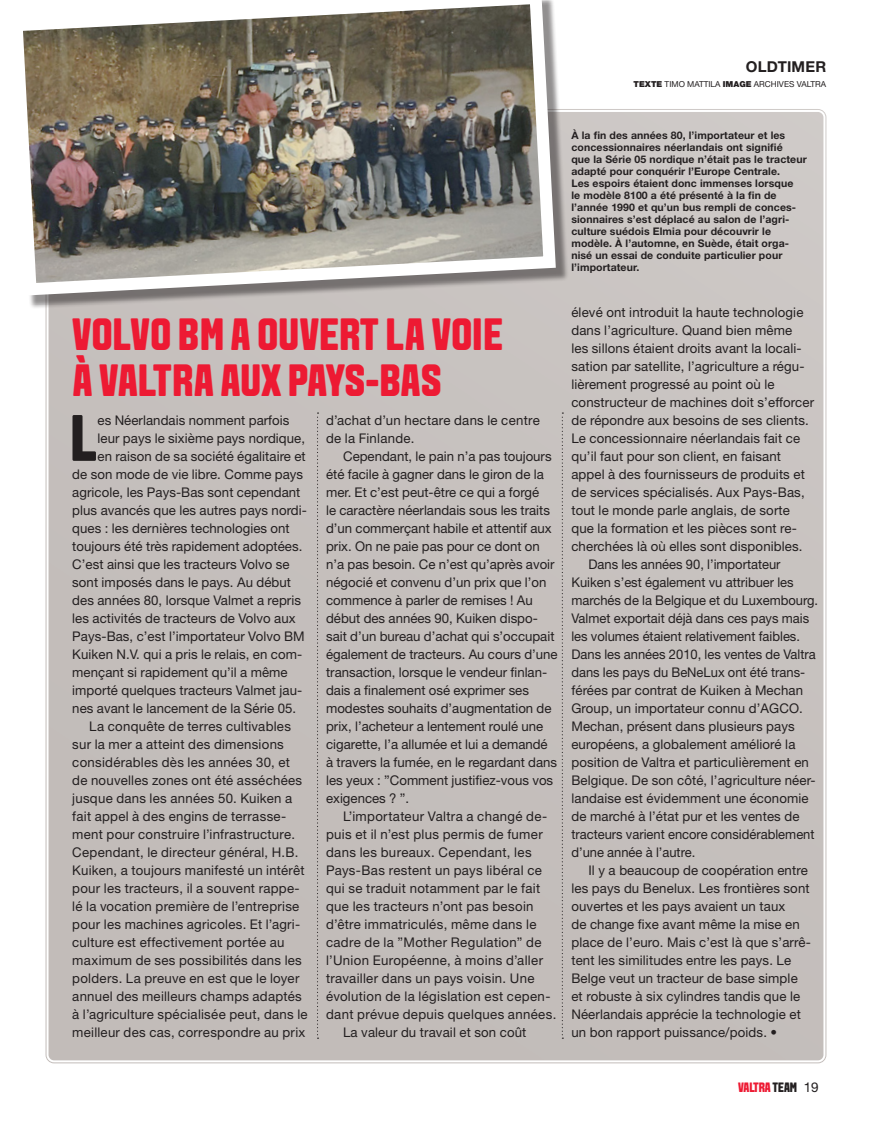
<style>
.page{position:relative;width:872px;height:1127px;background:#fff}
.page>*{position:absolute;margin:0;border:0;box-sizing:border-box;transform-origin:0 0}
.t1{font:700 65.4px "VALTRA Aveny T 2020 Extra";color:#231f20}
.t2{font:700 45px/46.5px "VALTRA Aveny T 2020 Extra";letter-spacing:.01em;color:#ed1a33}
.t3{font:700 15px "Helvetica Neue LT Std";letter-spacing:.01em;color:#231f20}
.t4{font:700 13.5px "VALTRA Aveny T 2020 Extra";letter-spacing:-.01em;color:#ed1a33}
.t5{font:13.35px/18px "Helvetica Neue LT Std";letter-spacing:.01em;color:#231f20}
.t6{font:700 10.5px/12px "Helvetica Neue LT Std";letter-spacing:.01em;color:#231f20}
.t7{font:8.25px "Helvetica Neue LT Std";color:#231f20}
.s1{font-weight:900}
.s2{color:#231f20}
.s3{font-family:"Helvetica Neue LT Std";font-weight:400;color:#231f20}
</style>
<div class="page">
<div style="left:46px;top:109px;width:780px;height:954px;background:#c2bcb9;border-radius:9px"></div>
<svg style="left:317px;top:412px;width:1px;height:627px"></svg>
<svg style="left:562px;top:412px;width:1px;height:627px"></svg>
<div style="left:15px;top:0;width:554px;height:309px;background:#231f20;opacity:.5"></div>
<img style="left:15px;top:0;width:547px;height:302px">
<p class="t3" style="left:746px;top:57px;width:82px">OLDTIMER</p>
<p class="t7" style="left:633px;top:79px;width:194px"><span class="s1">TEXTE</span> TIMO MATTILA <span class="s1">IMAGE</span> ARCHIVES VALTRA</p>
<h2 class="t2" style="left:72px;top:310px;width:432px">VOLVO BM A OUVERT LA VOIE<br>À VALTRA AUX PAYS-BAS</h2>
<h1 class="t1" style="left:70px;top:395px;width:28px">L</h1>
<p class="t5" style="left:97px;top:411px;width:193px">es Néerlandais nomment parfois</p>
<p class="t5" style="left:326px;top:411px;width:215px">d’achat d’un hectare dans le centre de la Finlande.</p>
<p class="t5" style="left:326px;top:447px;width:233px;text-indent:17px">Cependant, le pain n’a pas toujours été facile à gagner dans le giron de la mer. Et c’est peut-être ce qui a forgé<br>le caractère néerlandais sous les traits d’un commerçant habile et attentif aux prix. On ne paie pas pour ce dont on n’a pas besoin. Ce n’est qu’après avoir négocié et convenu d’un prix que l’on commence à parler de remises ! Au début des années 90, Kuiken dispo&shy;sait d’un bureau d’achat qui s’occupait également de tracteurs. Au cours d’une transaction, lorsque le vendeur finlan&shy;dais a finalement osé exprimer ses modestes souhaits d’augmentation de prix, l’acheteur a lentement roulé une cigarette, l’a allumée et lui a demandé à travers la fumée, en le regardant dans les yeux : ”Comment justifiez-vous vos exigences ? ”.</p>
<p class="t5" style="left:343px;top:807px;width:205px">L’importateur Valtra a changé de-</p>
<p class="t5" style="left:326px;top:825px;width:218px">puis et il n’est plus permis de fumer</p>
<p class="t5" style="left:326px;top:843px;width:207px">dans les bureaux. Cependant, les</p>
<p class="t5" style="left:326px;top:861px;width:217px">Pays-Bas restent un pays libéral ce</p>
<p class="t5" style="left:326px;top:879px;width:216px">qui se traduit notamment par le fait</p>
<p class="t5" style="left:326px;top:897px;width:209px">que les tracteurs n’ont pas besoin</p>
<p class="t5" style="left:326px;top:915px;width:212px">d’être immatriculés, même dans le</p>
<p class="t5" style="left:326px;top:933px;width:217px">cadre de la ”Mother Regulation” de</p>
<p class="t5" style="left:326px;top:951px;width:218px">l’Union Européenne, à moins d’aller</p>
<p class="t5" style="left:326px;top:969px;width:210px">travailler dans un pays voisin. Une</p>
<p class="t5" style="left:326px;top:987px;width:226px">évolution de la législation est cepen-</p>
<p class="t5" style="left:326px;top:1005px;width:232px">dant prévue depuis quelques années.</p>
<p class="t5" style="left:343px;top:1023px;width:185px">La valeur du travail et son coût</p>
<p class="t5" style="left:97px;top:429px;width:209px">leur pays le sixième pays nordique,</p>
<p class="t5" style="left:97px;top:447px;width:210px">en raison de sa société égalitaire et</p>
<p class="t5" style="left:72px;top:465px;width:232px">de son mode de vie libre. Comme pays</p>
<p class="t5" style="left:72px;top:483px;width:230px">agricole, les Pays-Bas sont cependant</p>
<p class="t5" style="left:72px;top:501px;width:233px">plus avancés que les autres pays nordi--</p>
<p class="t5" style="left:72px;top:519px;width:219px">ques : les dernières technologies ont</p>
<p class="t5" style="left:72px;top:537px;width:232px">toujours été très rapidement adoptées.</p>
<p class="t5" style="left:72px;top:555px;width:219px">C’est ainsi que les tracteurs Volvo se</p>
<p class="t5" style="left:72px;top:573px;width:220px">sont imposés dans le pays. Au début</p>
<p class="t5" style="left:72px;top:591px;width:230px">des années 80, lorsque Valmet a repris</p>
<p class="t5" style="left:72px;top:609px;width:225px">les activités de tracteurs de Volvo aux</p>
<p class="t5" style="left:72px;top:627px;width:234px">Pays-Bas, c’est l’importateur Volvo BM</p>
<p class="t5" style="left:72px;top:645px;width:231px">Kuiken N.V. qui a pris le relais, en com-</p>
<p class="t5" style="left:72px;top:663px;width:217px">mençant si rapidement qu’il a même</p>
<p class="t5" style="left:72px;top:681px;width:230px">importé quelques tracteurs Valmet jau-</p>
<p class="t5" style="left:72px;top:699px;width:225px">nes avant le lancement de la Série 05.</p>
<p class="t5" style="left:89px;top:717px;width:203px">La conquête de terres cultivables</p>
<p class="t5" style="left:72px;top:735px;width:213px">sur la mer a atteint des dimensions</p>
<p class="t5" style="left:72px;top:753px;width:219px">considérables dès les années 30, et</p>
<p class="t5" style="left:72px;top:771px;width:231px">de nouvelles zones ont été asséchées</p>
<p class="t5" style="left:72px;top:789px;width:221px">jusque dans les années 50. Kuiken a</p>
<p class="t5" style="left:72px;top:807px;width:215px">fait appel à des engins de terrasse-</p>
<p class="t5" style="left:72px;top:825px;width:224px">ment pour construire l’infrastructure.</p>
<p class="t5" style="left:72px;top:843px;width:227px">Cependant, le directeur général, H.B.</p>
<p class="t5" style="left:72px;top:861px;width:234px">Kuiken, a toujours manifesté un intérêt</p>
<p class="t5" style="left:72px;top:879px;width:229px">pour les tracteurs, il a souvent rappe-</p>
<p class="t5" style="left:72px;top:897px;width:229px">lé la vocation première de l’entreprise</p>
<p class="t5" style="left:72px;top:915px;width:229px">pour les machines agricoles. Et l’agri-</p>
<p class="t5" style="left:72px;top:933px;width:214px">culture est effectivement portée au</p>
<p class="t5" style="left:72px;top:951px;width:231px">maximum de ses possibilités dans les</p>
<p class="t5" style="left:72px;top:969px;width:229px">polders. La preuve en est que le loyer</p>
<p class="t5" style="left:72px;top:987px;width:231px">annuel des meilleurs champs adaptés</p>
<p class="t5" style="left:72px;top:1005px;width:237px">à l’agriculture spécialisée peut, dans le</p>
<p class="t5" style="left:72px;top:1023px;width:234px">meilleur des cas, correspondre au prix</p>
<p class="t6" style="left:571px;top:129px;width:237px">À la fin des années 80, l’importateur et les concessionnaires néerlandais ont signifié<br>que la Série 05 nordique n’était pas le tracteur adapté pour conquérir l’Europe Centrale.<br>Les espoirs étaient donc immenses lorsque<br>le modèle 8100 a été présenté à la fin de l’année 1990 et qu’un bus rempli de conces&shy;sionnaires s’est déplacé au salon de l’agri&shy;culture suédois Elmia pour découvrir le modèle. À l’automne, en Suède, était orga&shy;nisé un essai de conduite particulier pour l’importateur.</p>
<p class="t5" style="left:571px;top:303px;width:233px">élevé ont introduit la haute technologie</p>
<p class="t5" style="left:571px;top:321px;width:222px">dans l’agriculture. Quand bien même</p>
<p class="t5" style="left:571px;top:339px;width:230px">les sillons étaient droits avant la locali-</p>
<p class="t5" style="left:571px;top:357px;width:233px">sation par satellite, l’agriculture a régu-</p>
<p class="t5" style="left:571px;top:375px;width:205px">lièrement progressé au point où le</p>
<p class="t5" style="left:571px;top:393px;width:244px">constructeur de machines doit s’efforcer</p>
<p class="t5" style="left:571px;top:411px;width:239px">de répondre aux besoins de ses clients.</p>
<p class="t5" style="left:571px;top:429px;width:230px">Le concessionnaire néerlandais fait ce</p>
<p class="t5" style="left:571px;top:447px;width:211px">qu’il faut pour son client, en faisant</p>
<p class="t5" style="left:571px;top:465px;width:235px">appel à des fournisseurs de produits et</p>
<p class="t5" style="left:571px;top:483px;width:235px">de services spécialisés. Aux Pays-Bas,</p>
<p class="t5" style="left:571px;top:501px;width:220px">tout le monde parle anglais, de sorte</p>
<p class="t5" style="left:571px;top:519px;width:227px">que la formation et les pièces sont re-</p>
<p class="t5" style="left:571px;top:537px;width:233px">cherchées là où elles sont disponibles.</p>
<p class="t5" style="left:588px;top:555px;width:194px">Dans les années 90, l’importateur</p>
<p class="t5" style="left:571px;top:573px;width:224px">Kuiken s’est également vu attribuer les</p>
<p class="t5" style="left:571px;top:591px;width:248px">marchés de la Belgique et du Luxembourg.</p>
<p class="t5" style="left:571px;top:609px;width:239px">Valmet exportait déjà dans ces pays mais</p>
<p class="t5" style="left:571px;top:627px;width:230px">les volumes étaient relativement faibles.</p>
<p class="t5" style="left:571px;top:645px;width:246px">Dans les années 2010, les ventes de Valtra</p>
<p class="t5" style="left:571px;top:663px;width:235px">dans les pays du BeNeLux ont été trans-</p>
<p class="t5" style="left:571px;top:681px;width:233px">férées par contrat de Kuiken à Mechan</p>
<p class="t5" style="left:571px;top:699px;width:233px">Group, un importateur connu d’AGCO.</p>
<p class="t5" style="left:571px;top:717px;width:225px">Mechan, présent dans plusieurs pays</p>
<p class="t5" style="left:571px;top:735px;width:225px">européens, a globalement amélioré la</p>
<p class="t5" style="left:571px;top:753px;width:239px">position de Valtra et particulièrement en</p>
<p class="t5" style="left:571px;top:771px;width:246px">Belgique. De son côté, l’agriculture néer-</p>
<p class="t5" style="left:571px;top:789px;width:239px">landaise est évidemment une économie</p>
<p class="t5" style="left:571px;top:807px;width:230px">de marché à l’état pur et les ventes de</p>
<p class="t5" style="left:571px;top:825px;width:245px">tracteurs varient encore considérablement</p>
<p class="t5" style="left:571px;top:843px;width:125px">d’une année à l’autre.</p>
<p class="t5" style="left:588px;top:861px;width:221px">Il y a beaucoup de coopération entre</p>
<p class="t5" style="left:571px;top:879px;width:240px">les pays du Benelux. Les frontières sont</p>
<p class="t5" style="left:571px;top:897px;width:215px">ouvertes et les pays avaient un taux</p>
<p class="t5" style="left:571px;top:915px;width:230px">de change fixe avant même la mise en</p>
<p class="t5" style="left:571px;top:933px;width:239px">place de l’euro. Mais c’est là que s’arrê-</p>
<p class="t5" style="left:571px;top:951px;width:221px">tent les similitudes entre les pays. Le</p>
<p class="t5" style="left:571px;top:969px;width:228px">Belge veut un tracteur de base simple</p>
<p class="t5" style="left:571px;top:987px;width:230px">et robuste à six cylindres tandis que le</p>
<p class="t5" style="left:571px;top:1005px;width:231px">Néerlandais apprécie la technologie et</p>
<p class="t5" style="left:571px;top:1023px;width:207px">un bon rapport puissance/poids. •</p>
<p class="t4" style="left:738px;top:1078px;width:82px">VALTRA <span class="s2">TEAM</span> <span class="s3">19</span></p>
</div>
